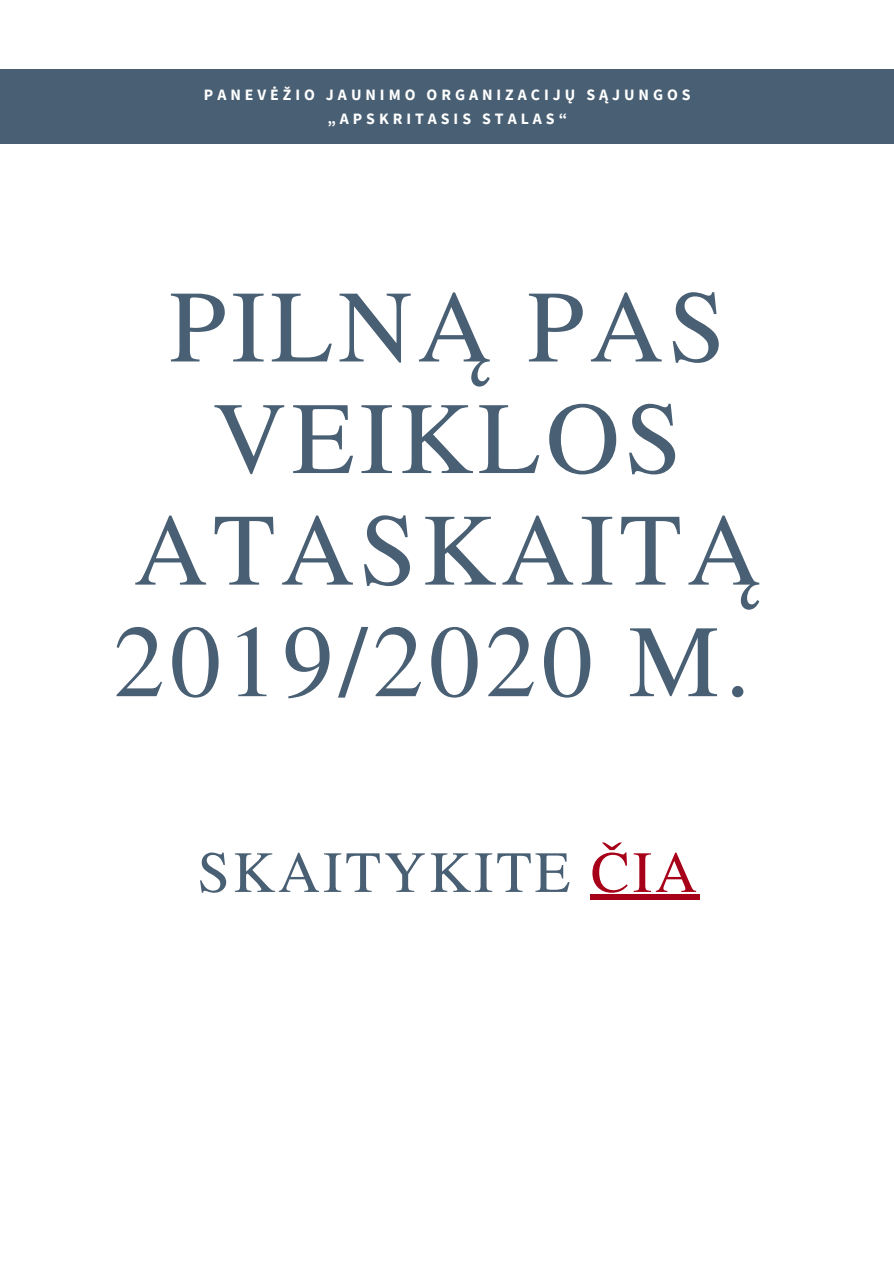
<style>
.page{position:relative;width:894px;height:1264px;background:#fff}
.page>*{position:absolute;margin:0;border:0;box-sizing:border-box;transform-origin:0 0}
.t1{font:102.45px/111.4px "Te X Gyre Termes";letter-spacing:.05em;color:#495f74;text-align:center}
.t2{font:58.2px "Te X Gyre Termes";letter-spacing:.05em;color:#495f74}
.t3{font:700 15.75px/23.1px "Source Sans Pro";letter-spacing:.25em;color:#fff;text-align:center}
.s1{color:#a70119}
</style>
<div class="page">
<div style="left:0;top:69px;width:893px;height:74px;background:#495f74"></div>
<div style="left:590px;top:894px;width:109px;height:6px;background:#a70119"></div>
<p class="t3" style="left:204px;top:83px;width:488px">PANEVĖŽIO JAUNIMO ORGANIZACIJŲ SĄJUNGOS „APSKRITASIS STALAS“</p>
<p class="t1" style="left:113px;top:266px;width:648px">PILNĄ PAS<br>VEIKLOS<br>ATASKAITĄ<br>2019/2020 M.</p>
<p class="t2" style="left:197px;top:830px;width:501px">SKAITYKITE <span class="s1">ČIA</span></p>
</div>
